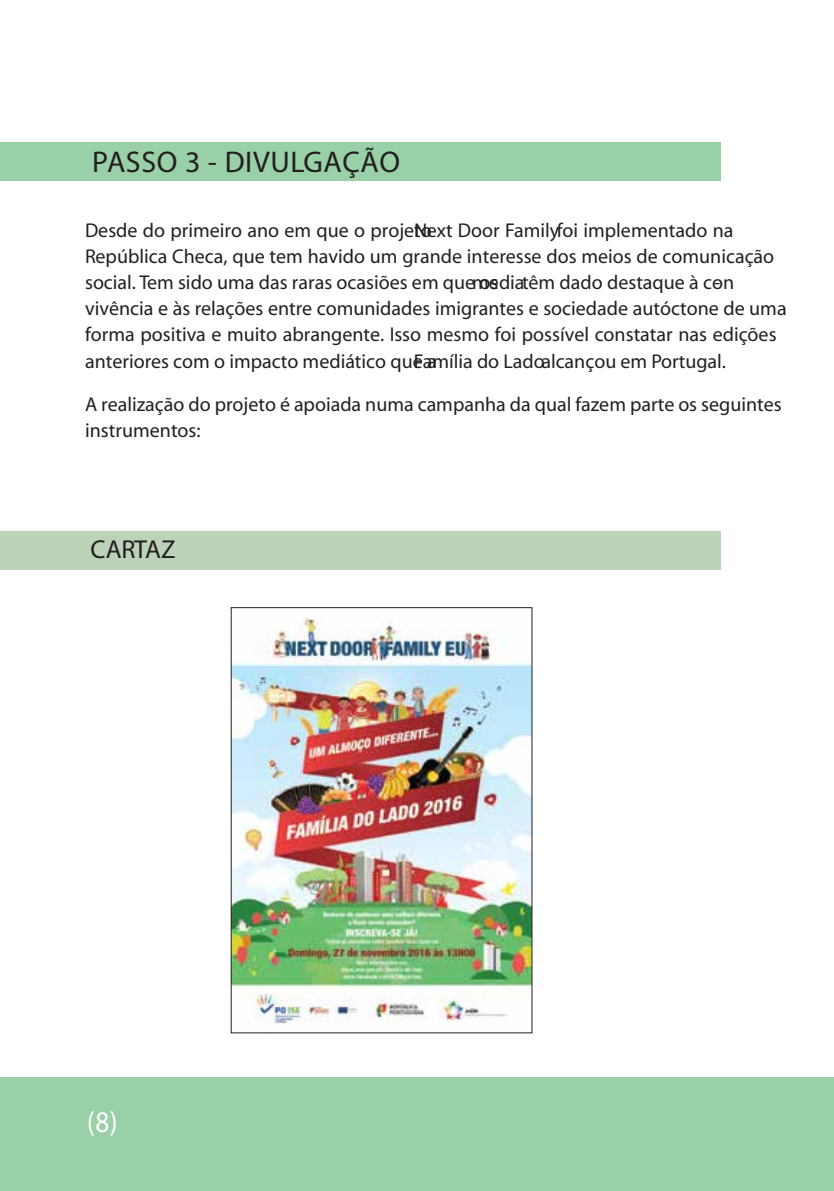
<style>
.page{position:relative;width:834px;height:1191px;background:#fff}
.page>*{position:absolute;margin:0;border:0;box-sizing:border-box;transform-origin:0 0}
.t1{font:italic 700 30px "Adobe Garamond Pro";letter-spacing:.02em;color:#231f20}
.t2{font:30px "News Gothic T Bold";color:#fff;scale:.9 1}
.t3{font:700 26px "Adobe Garamond Pro";color:#231f20}
.t4{font:20px/26px "Adobe Garamond Pro";color:#231f20}
.s1{font-style:italic}
</style>
<div class="page">
<div style="left:0;top:1077px;width:833px;height:114px;background:#99d0a7"></div>
<div style="left:0;top:531px;width:720px;height:38px;background:#bcd2b9"></div>
<div style="left:0;top:142px;width:720px;height:38px;background:#99d0a7"></div>
<img style="left:233px;top:617px;width:297px;height:407px">
<h1 class="t1" style="left:92px;top:147px;width:309px">PASSO 3 - DIVULGAÇÃO</h1>
<p class="t4" style="left:85px;top:219px;width:690px;text-indent:329px"><span class="s1">Next Door Family</span> foi implementado na<br>República Checa, que tem havido um grande interesse dos meios de comunicação social. Tem sido uma das raras ocasiões em que<span class="s1">media</span></p>
<p class="t4" style="left:85px;top:219px;width:348px">Desde do primeiro ano em que o projeto</p>
<p class="t4" style="left:85px;top:271px;width:703px;text-indent:394px">os têm dado destaque à con&shy;vivência e às relações entre comunidades imigrantes e sociedade autóctone de uma forma positiva e muito abrangente. Isso mesmo foi possível constatar nas edições anteriores com o impacto mediático que a</p>
<p class="t4" style="left:85px;top:340px;width:698px;line-height:43px;text-indent:328px"><span class="s1">Família do Lado</span>alcançou em Portugal.<br>A realização do projeto é apoiada numa campanha da qual fazem parte os seguintes</p>
<p class="t4" style="left:85px;top:418px;width:117px">instrumentos:</p>
<h2 class="t3" style="left:91px;top:536px;width:86px">CARTAZ</h2>
<h1 class="t2" style="left:87px;top:1107px;width:35px">(8)</h1>
</div>
